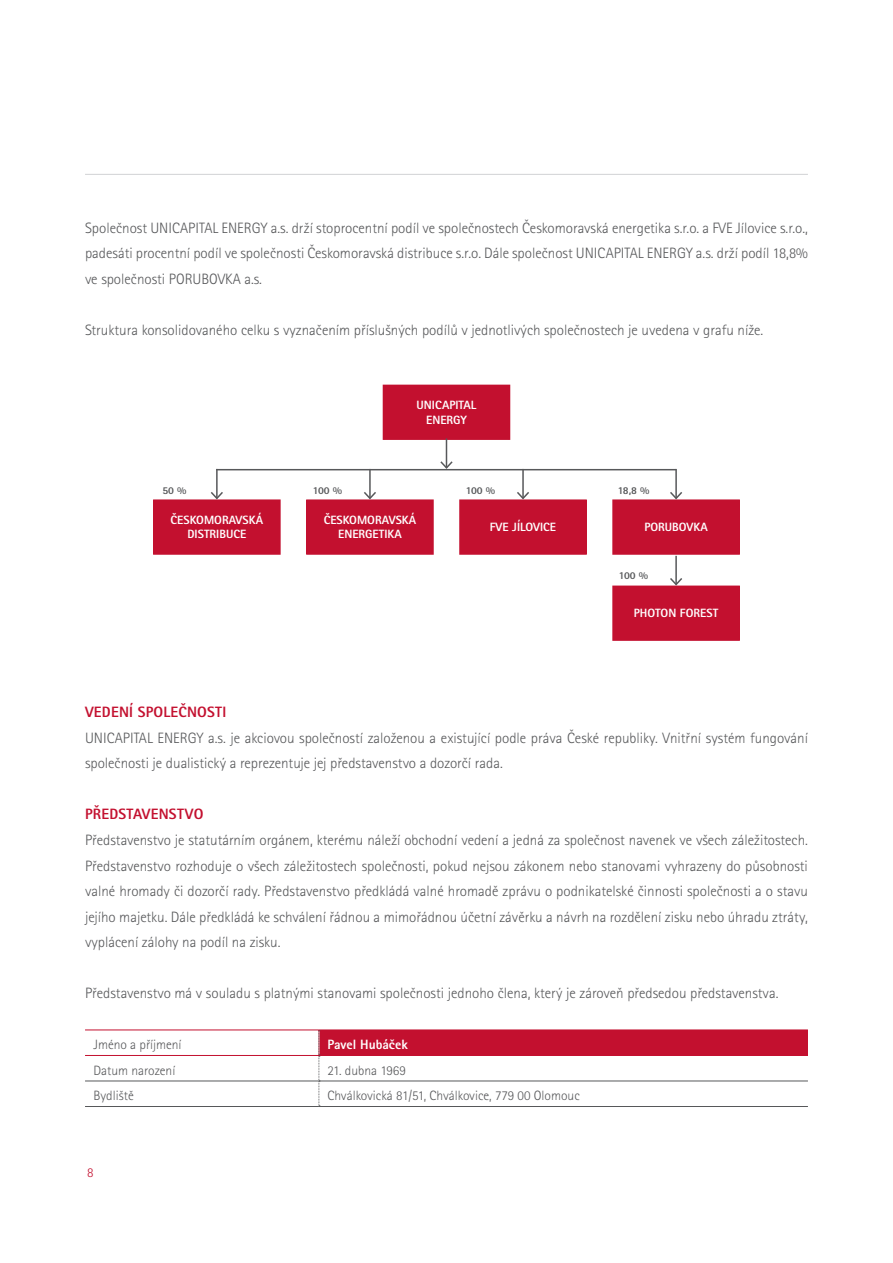
<style>
.page{position:relative;width:893px;height:1263px;background:#fff}
.page>*{position:absolute;margin:0;border:0;box-sizing:border-box;transform-origin:0 0}
.t1{font:300 15px/25.5px "Rotis Sans Serif TOT";color:#57585a;text-align:justify}
.t2{font:800 15px "Rotis Sans Serif TOT";letter-spacing:.015em;color:#c3102f}
.t3{font:300 13.5px "Rotis Sans Serif TOT";color:#57585a}
.t4{font:800 13.5px "Rotis Sans Serif TOT";color:#fff}
.t5{font:300 13.5px "Rotis Sans Serif TOT";color:#c3102f}
.t6{font:800 12px/14.4px "Rotis Sans Serif TOT";color:#fff;text-align:center}
.t7{font:800 10.5px "Rotis Sans Serif TOT";letter-spacing:-.03em;color:#57585a}
</style>
<div class="page">
<div style="left:319px;top:1030px;width:489px;height:25px;background:#c3102f"></div>
<hr style="left:85px;top:1080px;width:234px;height:1px;background:#57585a">
<hr style="left:319px;top:1080px;width:489px;height:1px;background:#57585a">
<hr style="left:85px;top:1106px;width:234px;height:1px;background:#57585a">
<hr style="left:319px;top:1106px;width:489px;height:1px;background:#57585a">
<svg style="left:319px;top:1030px;width:1px;height:76px"></svg>
<hr style="left:85px;top:1029px;width:234px;height:1px;background:#c3102f">
<hr style="left:319px;top:1029px;width:489px;height:1px;background:#c3102f">
<hr style="left:85px;top:1055px;width:234px;height:1px;background:#c3102f">
<hr style="left:319px;top:1055px;width:489px;height:1px;background:#c3102f">
<hr style="left:85px;top:174px;width:723px;height:1px;background:#d1d2d4">
<div style="left:383px;top:385px;width:126px;height:54px;background:#c3102f"></div>
<div style="left:383px;top:385px;width:127px;height:55px;border:2px solid #c3102f"></div>
<hr style="left:216px;top:469px;width:460px;height:1px;background:#57585a">
<div style="left:154px;top:500px;width:126px;height:54px;background:#c3102f"></div>
<div style="left:153px;top:499px;width:128px;height:56px;border:2px solid #c3102f"></div>
<div style="left:307px;top:500px;width:126px;height:54px;background:#c3102f"></div>
<div style="left:306px;top:499px;width:128px;height:56px;border:2px solid #c3102f"></div>
<div style="left:460px;top:500px;width:126px;height:54px;background:#c3102f"></div>
<div style="left:459px;top:499px;width:128px;height:56px;border:2px solid #c3102f"></div>
<hr style="left:369px;top:469px;width:2px;height:29px;background:#57585a">
<svg style="left:362px;top:490px;width:16px;height:10px"></svg>
<hr style="left:216px;top:469px;width:2px;height:29px;background:#57585a">
<svg style="left:209px;top:490px;width:16px;height:10px"></svg>
<hr style="left:522px;top:469px;width:2px;height:29px;background:#57585a">
<svg style="left:515px;top:490px;width:16px;height:10px"></svg>
<div style="left:613px;top:586px;width:126px;height:54px;background:#c3102f"></div>
<div style="left:612px;top:585px;width:128px;height:56px;border:2px solid #c3102f"></div>
<hr style="left:675px;top:556px;width:2px;height:28px;background:#57585a">
<svg style="left:668px;top:576px;width:16px;height:11px"></svg>
<div style="left:613px;top:500px;width:126px;height:54px;background:#c3102f"></div>
<div style="left:612px;top:499px;width:128px;height:56px;border:2px solid #c3102f"></div>
<hr style="left:675px;top:469px;width:2px;height:29px;background:#57585a">
<svg style="left:668px;top:490px;width:16px;height:10px"></svg>
<hr style="left:446px;top:438px;width:1px;height:30px;background:#57585a">
<svg style="left:440px;top:460px;width:13px;height:9px"></svg>
<p class="t1" style="left:85px;top:215px;width:724px">Společnost UNICAPITAL ENERGY a.s. drží stoprocentní podíl ve společnostech Českomoravská energetika s.r.o. a FVE Jílovice s.r.o., padesáti procentní podíl ve společnosti Českomoravská distribuce s.r.o. Dále společnost UNICAPITAL ENERGY a.s. drží podíl 18,8% ve společnosti PORUBOVKA a.s.</p>
<p class="t1" style="left:85px;top:317px;width:680px">Struktura konsolidovaného celku s vyznačením příslušných podílů v jednotlivých společnostech je uvedena v grafu níže.</p>
<p class="t6" style="left:417px;top:398px;width:61px">UNICAPITAL<br>ENERGY</p>
<p class="t7" style="left:162px;top:483px;width:26px">50 %</p>
<p class="t7" style="left:313px;top:483px;width:31px">100 %</p>
<p class="t7" style="left:466px;top:483px;width:31px">100 %</p>
<p class="t6" style="left:171px;top:513px;width:94px">ČESKOMORAVSKÁ<br>DISTRIBUCE</p>
<p class="t6" style="left:324px;top:513px;width:94px">ČESKOMORAVSKÁ<br>ENERGETIKA</p>
<p class="t6" style="left:490px;top:520px;width:68px">FVE JÍLOVICE</p>
<p class="t7" style="left:618px;top:484px;width:33px">18,8 %</p>
<p class="t6" style="left:644px;top:520px;width:65px">PORUBOVKA</p>
<p class="t7" style="left:619px;top:569px;width:31px">100 %</p>
<p class="t6" style="left:634px;top:606px;width:86px">PHOTON FOREST</p>
<p class="t2" style="left:85px;top:703px;width:143px">VEDENÍ SPOLEČNOSTI</p>
<p class="t1" style="left:85px;top:725px;width:724px">UNICAPITAL ENERGY a.s. je akciovou společností založenou a existující podle práva České republiky. Vnitřní systém fungování společnosti je dualistický a reprezentuje jej představenstvo a dozorčí rada.</p>
<p class="t2" style="left:85px;top:805px;width:120px">PŘEDSTAVENSTVO</p>
<p class="t1" style="left:85px;top:827px;width:724px">Představenstvo je statutárním orgánem, kterému náleží obchodní vedení a jedná za společnost navenek ve všech záležitostech.<br>Představenstvo rozhoduje o všech záležitostech společnosti, pokud nejsou zákonem nebo stanovami vyhrazeny do působnosti valné hromady či dozorčí rady. Představenstvo předkládá valné hromadě zprávu o podnikatelské činnosti společnosti a o stavu jejího majetku. Dále předkládá ke schválení řádnou a mimořádnou účetní závěrku a návrh na rozdělení zisku nebo úhradu ztráty, vyplácení zálohy na podíl na zisku.</p>
<p class="t1" style="left:85px;top:980px;width:695px">Představenstvo má v souladu s platnými stanovami společnosti jednoho člena, který je zároveň předsedou představenstva.</p>
<p class="t3" style="left:94px;top:1037px;width:90px">Jméno a příjmení</p>
<p class="t4" style="left:327px;top:1036px;width:82px">Pavel Hubáček</p>
<p class="t3" style="left:94px;top:1062px;width:83px">Datum narození</p>
<p class="t3" style="left:327px;top:1062px;width:80px">21. dubna 1969</p>
<p class="t3" style="left:94px;top:1088px;width:42px">Bydliště</p>
<p class="t3" style="left:327px;top:1088px;width:254px">Chválkovická 81/51, Chválkovice, 779 00 Olomouc</p>
<p class="t5" style="left:87px;top:1164px;width:8px">8</p>
</div>
